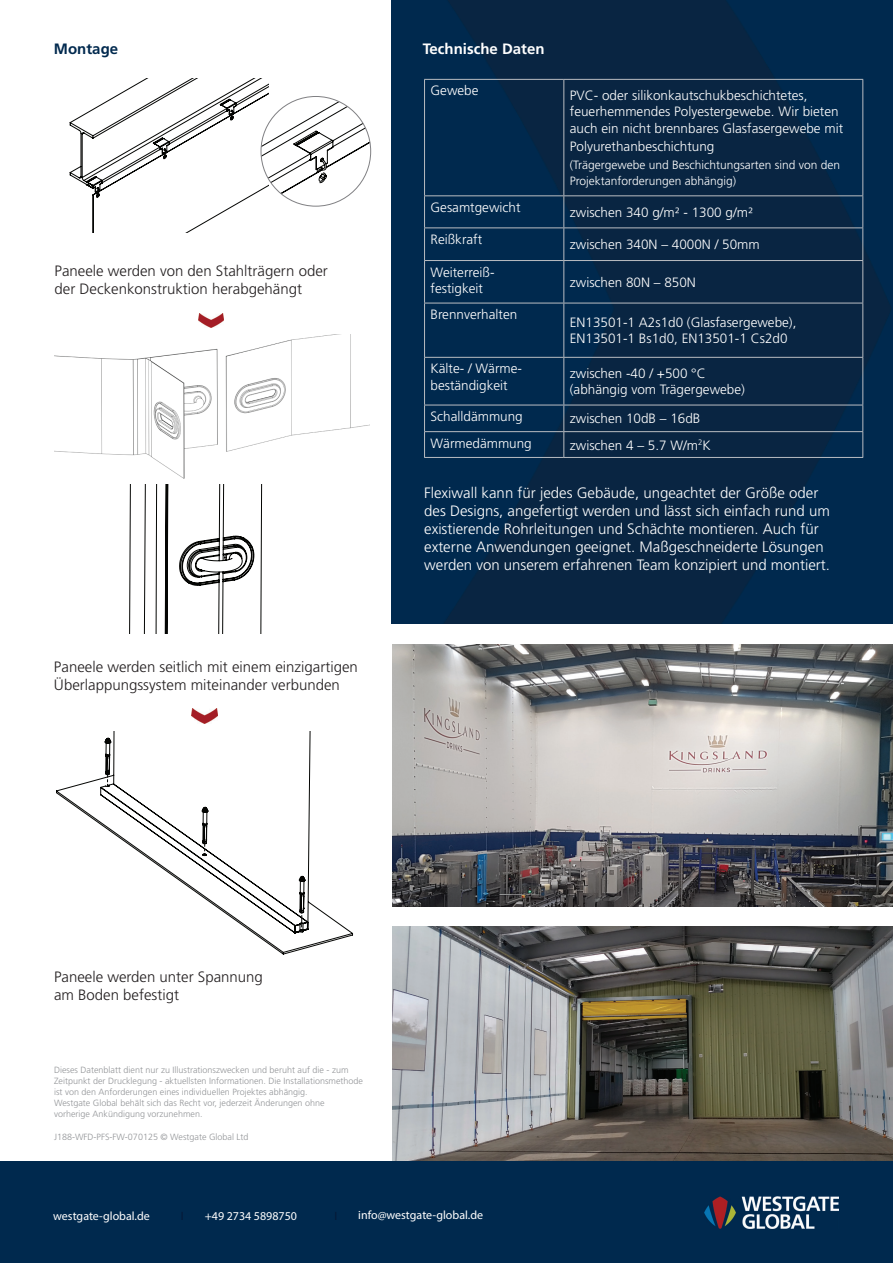
<style>
.page{position:relative;width:893px;height:1263px;background:#fff}
.page>*{position:absolute;margin:0;border:0;box-sizing:border-box;transform-origin:0 0}
.t1{font:300 15px/18px "Frutiger";color:#fff}
.t2{font:300 15px/18px "Frutiger";color:#231f20}
.t3{font:700 15px "Frutiger";color:#fff}
.t4{font:700 15px "Frutiger";color:#00294e}
.t5{font:300 13.5px/16.2px "Frutiger";color:#fff}
.t6{font:300 12px/16.5px "Frutiger";color:#fff}
.t7{font:12px "Myriad Pro";color:#fff}
.t8{font:300 9px/10.8px "Frutiger";color:#939598}
</style>
<div class="page">
<img style="left:392px;top:927px;width:501px;height:235px">
<img style="left:198px;top:313px;width:26px;height:15px">
<img style="left:192px;top:709px;width:25px;height:14px">
<img style="left:391px;top:0;width:501px;height:624px">
<img style="left:55px;top:334px;width:314px;height:145px">
<svg style="left:129px;top:484px;width:134px;height:150px"></svg>
<svg style="left:56px;top:732px;width:297px;height:223px"></svg>
<svg style="left:301px;top:913px;width:1px;height:19px"></svg>
<svg style="left:70px;top:79px;width:301px;height:154px"></svg>
<hr style="left:424px;top:80px;width:1px;height:115px;background:#babdc2">
<hr style="left:424px;top:196px;width:1px;height:31px;background:#babdc2">
<hr style="left:424px;top:228px;width:1px;height:32px;background:#babdc2">
<hr style="left:424px;top:261px;width:1px;height:42px;background:#babdc2">
<hr style="left:424px;top:79px;width:140px;height:1px;background:#babdc2">
<hr style="left:564px;top:79px;width:299px;height:1px;background:#babdc2">
<hr style="left:563px;top:80px;width:1px;height:115px;background:#babdc2">
<hr style="left:862px;top:80px;width:1px;height:115px;background:#babdc2">
<hr style="left:563px;top:196px;width:1px;height:31px;background:#babdc2">
<hr style="left:862px;top:196px;width:1px;height:31px;background:#babdc2">
<hr style="left:563px;top:228px;width:1px;height:32px;background:#babdc2">
<hr style="left:862px;top:228px;width:1px;height:32px;background:#babdc2">
<hr style="left:563px;top:261px;width:1px;height:42px;background:#babdc2">
<hr style="left:862px;top:261px;width:1px;height:42px;background:#babdc2">
<hr style="left:424px;top:195px;width:140px;height:1px;background:#babdc2">
<hr style="left:564px;top:195px;width:299px;height:1px;background:#babdc2">
<hr style="left:424px;top:227px;width:140px;height:1px;background:#babdc2">
<hr style="left:564px;top:227px;width:299px;height:1px;background:#babdc2">
<hr style="left:424px;top:260px;width:140px;height:1px;background:#babdc2">
<hr style="left:564px;top:260px;width:299px;height:1px;background:#babdc2">
<hr style="left:424px;top:303px;width:1px;height:54px;background:#babdc2">
<hr style="left:424px;top:303px;width:140px;height:1px;background:#babdc2">
<hr style="left:564px;top:303px;width:299px;height:1px;background:#babdc2">
<hr style="left:563px;top:303px;width:1px;height:54px;background:#babdc2">
<hr style="left:862px;top:303px;width:1px;height:54px;background:#babdc2">
<hr style="left:424px;top:358px;width:1px;height:47px;background:#babdc2">
<svg style="left:424px;top:406px;width:1px;height:51px"></svg>
<hr style="left:424px;top:357px;width:140px;height:1px;background:#babdc2">
<hr style="left:564px;top:357px;width:299px;height:1px;background:#babdc2">
<hr style="left:563px;top:358px;width:1px;height:47px;background:#babdc2">
<hr style="left:862px;top:358px;width:1px;height:47px;background:#babdc2">
<svg style="left:563px;top:406px;width:1px;height:51px"></svg>
<svg style="left:862px;top:406px;width:1px;height:51px"></svg>
<hr style="left:424px;top:405px;width:140px;height:1px;background:#babdc2">
<hr style="left:564px;top:405px;width:299px;height:1px;background:#babdc2">
<hr style="left:424px;top:431px;width:140px;height:1px;background:#babdc2">
<hr style="left:564px;top:431px;width:299px;height:1px;background:#babdc2">
<hr style="left:424px;top:457px;width:140px;height:1px;background:#babdc2">
<hr style="left:564px;top:457px;width:299px;height:1px;background:#babdc2">
<img style="left:392px;top:645px;width:501px;height:261px">
<div style="left:0;top:1162px;width:893px;height:101px;background:#00294e"></div>
<img style="left:704px;top:1196px;width:134px;height:32px">
<p class="t4" style="left:54px;top:40px;width:66px">Montage</p>
<p class="t2" style="left:55px;top:262px;width:275px">Paneele werden von den Stahlträgern oder der Deckenkonstruktion herabgehängt</p>
<p class="t2" style="left:54px;top:658px;width:305px">Paneele werden seitlich mit einem einzigartigen<br>Überlappungssystem miteinander verbunden</p>
<p class="t3" style="left:423px;top:40px;width:123px">Technische Daten</p>
<p class="t5" style="left:431px;top:83px;width:50px">Gewebe</p>
<p class="t5" style="left:570px;top:87px;width:275px">PVC- oder silikonkautschukbeschichtetes, feuerhemmendes Polyestergewebe. Wir bieten auch ein nicht brennbares Glasfasergewebe mit</p>
<p class="t5" style="left:570px;top:138px;width:146px">Polyurethanbeschichtung</p>
<p class="t6" style="left:570px;top:156px;width:272px">(Trägergewebe und Beschichtungsarten sind von den<br>Projektanforderungen abhängig)</p>
<p class="t5" style="left:431px;top:199px;width:91px">Gesamtgewicht</p>
<p class="t5" style="left:570px;top:204px;width:185px">zwischen 340 g/m² - 1300 g/m²</p>
<p class="t5" style="left:431px;top:231px;width:53px">Reißkraft</p>
<p class="t5" style="left:570px;top:236px;width:191px">zwischen 340N – 4000N / 50mm</p>
<p class="t5" style="left:431px;top:264px;width:65px">Weiterreiß&shy;festigkeit</p>
<p class="t5" style="left:570px;top:274px;width:128px">zwischen 80N – 850N</p>
<p class="t5" style="left:431px;top:306px;width:88px">Brennverhalten</p>
<p class="t5" style="left:570px;top:314px;width:228px">EN13501-1 A2s1d0 (Glasfasergewebe),<br>EN13501-1 Bs1d0, EN13501-1 Cs2d0</p>
<p class="t5" style="left:431px;top:361px;width:93px">Kälte- / Wärme&shy;beständigkeit</p>
<p class="t5" style="left:570px;top:365px;width:177px">zwischen -40 / +500 °C (abhängig vom Trägergewebe)</p>
<p class="t5" style="left:431px;top:408px;width:94px">Schalldämmung</p>
<p class="t5" style="left:570px;top:411px;width:132px">zwischen 10dB – 16dB</p>
<p class="t5" style="left:431px;top:435px;width:103px">Wärmedämmung</p>
<p class="t5" style="left:570px;top:437px;width:142px">zwischen 4 – 5.7 W/m<sup>2</sup>K</p>
<p class="t1" style="left:424px;top:483px;width:407px">Flexiwall kann für jedes Gebäude, ungeachtet der Größe oder des Designs, angefertigt werden und lässt sich einfach rund um existierende Rohrleitungen und Schächte montieren. Auch für externe Anwendungen geeignet. Maßgeschneiderte Lösungen werden von unserem erfahrenen Team konzipiert und montiert.</p>
<p class="t2" style="left:54px;top:967px;width:210px">Paneele werden unter Spannung am Boden befestigt</p>
<p class="t8" style="left:54px;top:1065px;width:311px">Dieses Datenblatt dient nur zu Illustrationszwecken und beruht auf die - zum Zeitpunkt der Drucklegung - aktuellsten Informationen. Die Installationsmethode ist von den Anforderungen eines individuellen Projektes abhängig.<br>Westgate Global behält sich das Recht vor, jederzeit Änderungen ohne<br>vorherige Ankündigung vorzunehmen.</p>
<p class="t8" style="left:54px;top:1131px;width:196px">J188-WFD-PFS-FW-070125 © Westgate Global Ltd</p>
<p class="t7" style="left:53px;top:1208px;width:98px">westgate-global.de</p>
<p class="t7" style="left:205px;top:1208px;width:94px">+49 2734 5898750</p>
<p class="t7" style="left:358px;top:1208px;width:126px">info@westgate-global.de</p>
</div>
